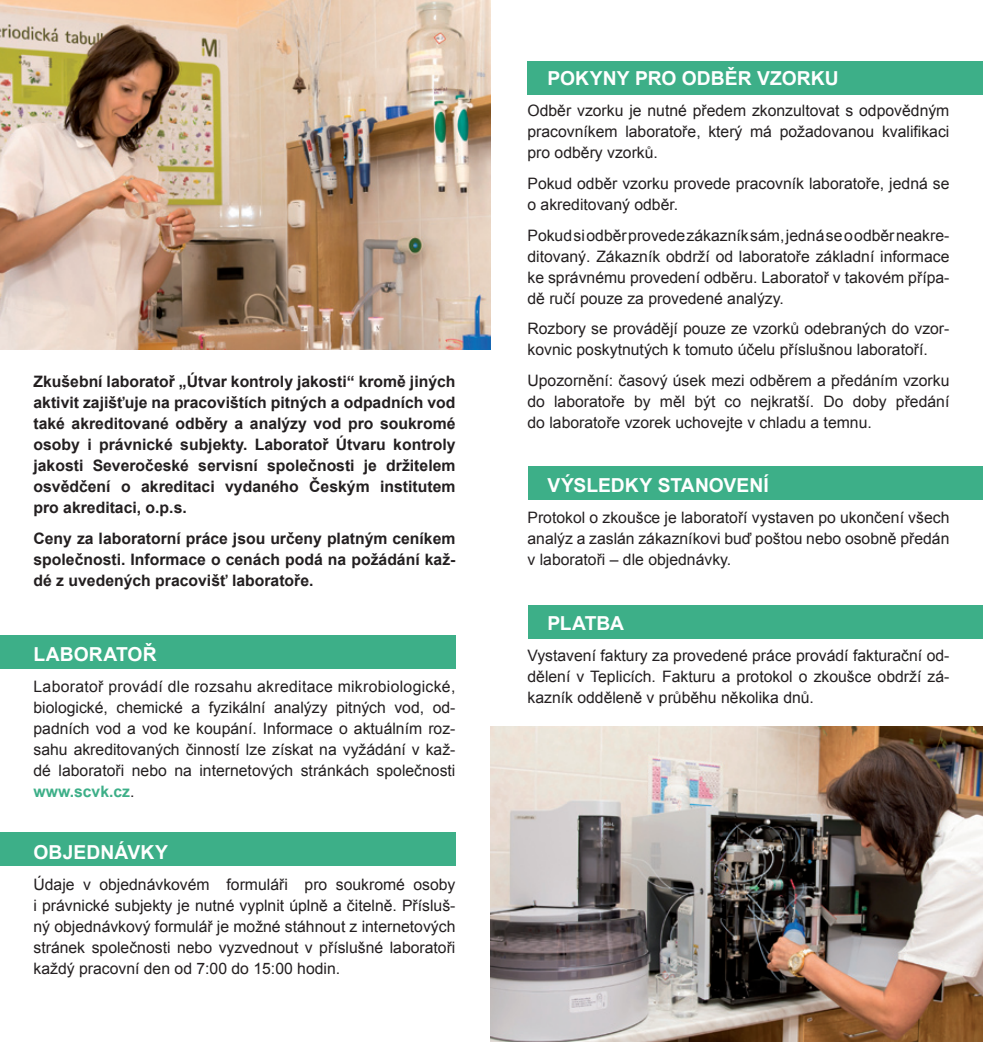
<style>
.page{position:relative;width:983px;height:1042px;background:#fff}
.page>*{position:absolute;margin:0;border:0;box-sizing:border-box;transform-origin:0 0}
.Odstavcový_styl_1{font:700 19.25px "Arial";letter-spacing:.005em;color:#fff}
.t1{font:15.75px/21px "Arial";color:#231f20;text-align:justify}
.t2{font:700 15.75px/21px "Arial";color:#231f20;text-align:justify}
.s1{font-weight:700;color:#3daf88}
</style>
<div class="page">
<div style="left:528px;top:605px;width:454px;height:34px;background:#3daf88"></div>
<img style="left:490px;top:727px;width:492px;height:315px">
<div style="left:528px;top:466px;width:454px;height:34px;background:#3daf88"></div>
<div style="left:527px;top:61px;width:455px;height:33px;background:#3daf88"></div>
<div style="left:0;top:832px;width:455px;height:34px;background:#3daf88"></div>
<img style="left:0;top:0;width:490px;height:350px">
<div style="left:0;top:635px;width:455px;height:33px;background:#3daf88"></div>
<p class="t2" style="left:33px;top:372px;width:423px">Zkušební laboratoř „Útvar kontroly jakosti“ kromě jiných aktivit zajišťuje na pracovištích pitných a odpadních vod také akreditované odběry a analýzy vod pro soukromé osoby i právnické subjekty. Laboratoř Útvaru kontroly jakosti Severočeské servisní společnosti je držitelem osvědčení o akreditaci vydaného Českým institutem pro akreditaci, o.p.s.</p>
<p class="t2" style="left:33px;top:529px;width:423px">Ceny za laboratorní práce jsou určeny platným ceníkem společnosti. Informace o cenách podá na požádání kaž&shy;dé z uvedených pracovišť laboratoře.</p>
<p class="Odstavcový_styl_1" style="left:33px;top:641px;width:125px">LABORATOŘ</p>
<p class="t1" style="left:33px;top:676px;width:423px">Laboratoř provádí dle rozsahu akreditace mikrobiologické, biologické, chemické a fyzikální analýzy pitných vod, od&shy;padních vod a vod ke koupání. Informace o aktuálním roz&shy;sahu akreditovaných činností lze získat na vyžádání v kaž&shy;dé laboratoři nebo na internetových stránkách společnosti <span class="s1">www.scvk.cz</span>.</p>
<p class="Odstavcový_styl_1" style="left:33px;top:840px;width:136px">OBJEDNÁVKY</p>
<p class="t1" style="left:33px;top:874px;width:423px">Údaje v objednávkovém formuláři pro soukromé osoby i právnické subjekty je nutné vyplnit úplně a čitelně. Přísluš&shy;ný objednávkový formulář je možné stáhnout z internetových stránek společnosti nebo vyzvednout v příslušné laboratoři každý pracovní den od 7:00 do 15:00 hodin.</p>
<p class="Odstavcový_styl_1" style="left:547px;top:65px;width:293px">POKYNY PRO ODBĚR VZORKU</p>
<p class="t1" style="left:527px;top:100px;width:423px">Odběr vzorku je nutné předem zkonzultovat s odpovědným pracovníkem laboratoře, který má požadovanou kvalifikaci pro odběry vzorků.</p>
<p class="t1" style="left:527px;top:173px;width:423px">Pokud odběr vzorku provede pracovník laboratoře, jedná se o akreditovaný odběr.</p>
<p class="t1" style="left:527px;top:225px;width:423px">Pokud si odběr provede zákazník sám, jedná se o odběr neakre&shy;ditovaný. Zákazník obdrží od laboratoře základní informace ke správnému provedení odběru. Laboratoř v takovém přípa&shy;dě ručí pouze za provedené analýzy.</p>
<p class="t1" style="left:527px;top:319px;width:423px">Rozbory se provádějí pouze ze vzorků odebraných do vzor&shy;kovnic poskytnutých k tomuto účelu příslušnou laboratoří.</p>
<p class="t1" style="left:527px;top:370px;width:423px">Upozornění: časový úsek mezi odběrem a předáním vzorku do laboratoře by měl být co nejkratší. Do doby předání do laboratoře vzorek uchovejte v chladu a temnu.</p>
<p class="Odstavcový_styl_1" style="left:547px;top:472px;width:223px">VÝSLEDKY STANOVENÍ</p>
<p class="t1" style="left:527px;top:507px;width:423px">Protokol o zkoušce je laboratoří vystaven po ukončení všech analýz a zaslán zákazníkovi buď poštou nebo osobně předán v laboratoři – dle objednávky.</p>
<p class="Odstavcový_styl_1" style="left:547px;top:611px;width:78px">PLATBA</p>
<p class="t1" style="left:527px;top:645px;width:423px">Vystavení faktury za provedené práce provádí fakturační od&shy;dělení v Teplicích. Fakturu a protokol o zkoušce obdrží zá&shy;kazník odděleně v průběhu několika dnů.</p>
</div>
